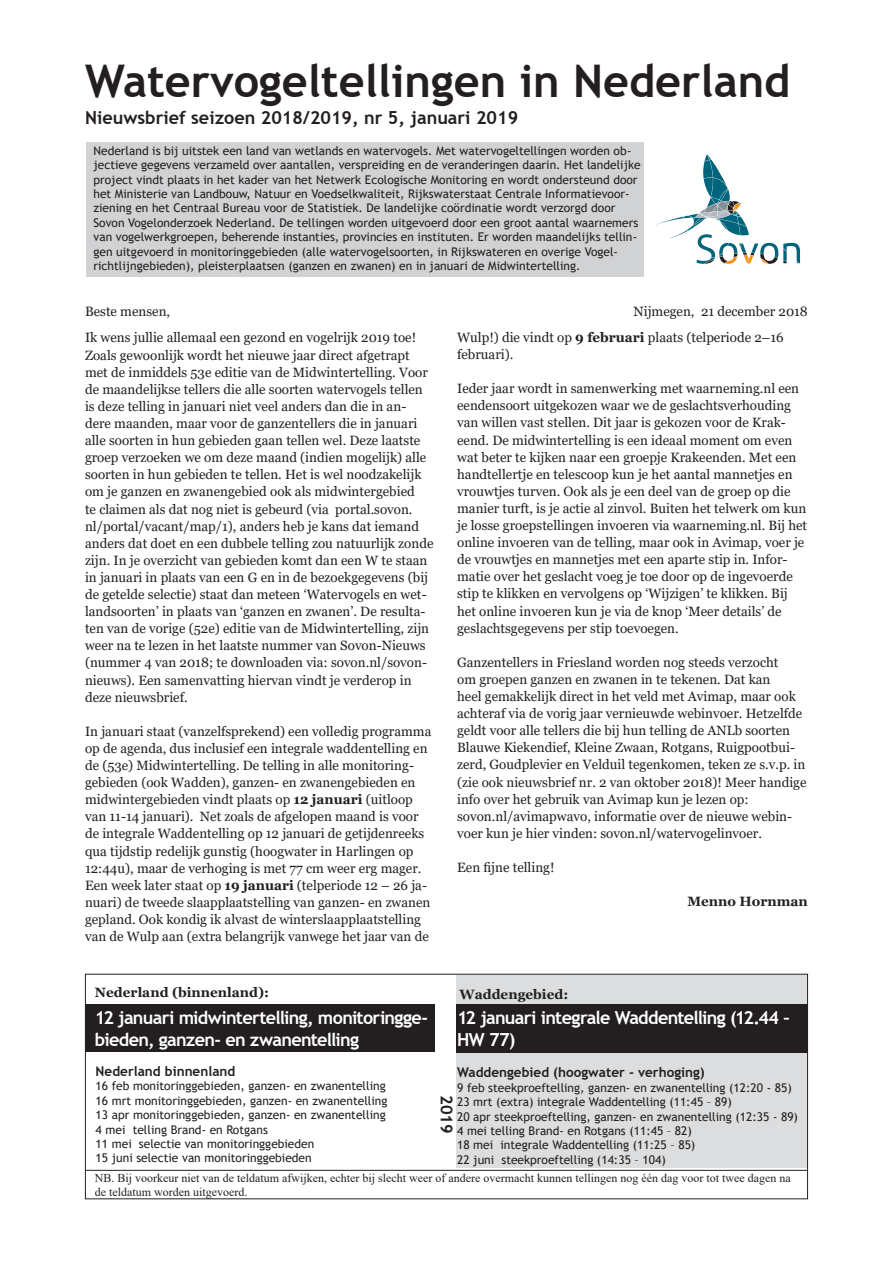
<style>
.page{position:relative;width:893px;height:1263px;background:#fff}
.page>*{position:absolute;margin:0;border:0;box-sizing:border-box;transform-origin:0 0}
.t1{font:700 45px "Trebuchet MS";color:#231f20}
.t2{font:700 18px/21.6px "Trebuchet MS";letter-spacing:-.04em;color:#fff}
.t3{font:700 18px "Trebuchet MS";color:#231f20}
.Bijschrift{font:700 16.5px "Trebuchet MS";color:#231f20}
.t4{font:13.5px/17.1px "Georgia";color:#231f20}
.t5{font:700 13.5px "Trebuchet MS";color:#231f20}
.t6{font:700 13.5px "Georgia";color:#231f20}
.Bijschrift-2{font:12px/14.4px "Trebuchet MS";color:#231f20}
.t7{font:12px/14.4px "Times New Roman";color:#231f20}
.s1{font-weight:700}
</style>
<div class="page">
<svg style="left:656px;top:154px;width:144px;height:110px"></svg>
<div style="left:86px;top:142px;width:557px;height:135px;background:#d1d2d4"></div>
<div style="left:457px;top:975px;width:351px;height:192px;background:#dcdddf"></div>
<div style="left:85px;top:1004px;width:350px;height:48px;background:#231f20"></div>
<div style="left:456px;top:1004px;width:352px;height:49px;background:#231f20"></div>
<hr style="left:85px;top:1170px;width:723px;height:1px;background:#231f20">
<p class="t1" style="left:85px;top:53px;width:707px">Watervogeltellingen in Nederland</p>
<p class="t3" style="left:85px;top:106px;width:435px">Nieuwsbrief seizoen 2018/2019, nr 5, januari 2019</p>
<p class="Bijschrift-2" style="left:94px;top:143px;width:549px">Nederland is bij uitstek een land van wetlands en watervogels. Met watervogeltellingen worden ob&shy;jectieve gegevens verzameld over aantallen, verspreiding en de veranderingen daarin. Het landelijke project vindt plaats in het kader van het Netwerk Ecologische Monitoring en wordt ondersteund door het Ministerie van Landbouw, Natuur en Voedselkwaliteit, Rijkswaterstaat Centrale Informatievoor&shy;ziening en het Centraal Bureau voor de Statistiek. De landelijke coördinatie wordt verzorgd door Sovon Vogelonderzoek Nederland. De tellingen worden uitgevoerd door een groot aantal waarnemers van vogelwerkgroepen, beherende instanties, provincies en instituten. Er worden maandelijks tellin&shy;gen uitgevoerd in monitoringgebieden (alle watervogelsoorten, in Rijkswateren en overige Vogel&shy;richtlijngebieden), pleisterplaatsen (ganzen en zwanen) en in januari de Midwintertelling.</p>
<p class="t4" style="left:85px;top:303px;width:87px">Beste mensen,</p>
<p class="t4" style="left:633px;top:303px;width:176px">Nijmegen, 21 december 2018</p>
<p class="t4" style="left:85px;top:330px;width:350px">Ik wens jullie allemaal een gezond en vogelrijk 2019 toe!<br>Zoals gewoonlijk wordt het nieuwe jaar direct afgetrapt met de inmiddels 53e editie van de Midwintertelling. Voor de maandelijkse tellers die alle soorten watervogels tellen is deze telling in januari niet veel anders dan die in an&shy;dere maanden, maar voor de ganzentellers die in januari alle soorten in hun gebieden gaan tellen wel. Deze laatste groep verzoeken we om deze maand (indien mogelijk) alle soorten in hun gebieden te tellen. Het is wel noodzakelijk om je ganzen en zwanengebied ook als midwintergebied<br>te claimen als dat nog niet is gebeurd (via portal.sovon. nl/portal/vacant/map/1), anders heb je kans dat iemand anders dat doet en een dubbele telling zou natuurlijk zonde zijn. In je overzicht van gebieden komt dan een W te staan in januari in plaats van een G en in de bezoekgegevens (bij de getelde selectie) staat dan meteen ‘Watervogels en wet&shy;landsoorten’ in plaats van ‘ganzen en zwanen’. De resulta&shy;ten van de vorige (52e) editie van de Midwintertelling, zijn weer na te lezen in het laatste nummer van Sovon-Nieuws (nummer 4 van 2018; te downloaden via: sovon.nl/sovon&shy;nieuws). Een samenvatting hiervan vindt je verderop in deze nieuwsbrief.</p>
<p class="t4" style="left:85px;top:723px;width:348px">In januari staat (vanzelfsprekend) een volledig programma op de agenda, dus inclusief een integrale waddentelling en de (53e) Midwintertelling. De telling in alle monitoring&shy;gebieden (ook Wadden), ganzen- en zwanengebieden en midwintergebieden vindt plaats op <span class="s1">12 januari</span> (uitloop van 11-14 januari). Net zoals de afgelopen maand is voor de integrale Waddentelling op 12 januari de getijdenreeks qua tijdstip redelijk gunstig (hoogwater in Harlingen op 12:44u), maar de verhoging is met 77 cm weer erg mager.<br>Een week later staat op <span class="s1">19 januari</span> (telperiode 12 – 26 ja&shy;nuari) de tweede slaapplaatstelling van ganzen- en zwanen gepland. Ook kondig ik alvast de winterslaapplaatstelling van de Wulp aan (extra belangrijk vanwege het jaar van de</p>
<p class="t4" style="left:457px;top:329px;width:328px">Wulp!) die vindt op <span class="s1">9 februari</span> plaats (telperiode 2–16 februari).</p>
<p class="t4" style="left:457px;top:380px;width:352px">Ieder jaar wordt in samenwerking met waarneming.nl een eendensoort uitgekozen waar we de geslachtsverhouding van willen vast stellen. Dit jaar is gekozen voor de Krak&shy;eend. De midwintertelling is een ideaal moment om even wat beter te kijken naar een groepje Krakeenden. Met een handtellertje en telescoop kun je het aantal mannetjes en vrouwtjes turven. Ook als je een deel van de groep op die manier turft, is je actie al zinvol. Buiten het telwerk om kun je losse groepstellingen invoeren via waarneming.nl. Bij het online invoeren van de telling, maar ook in Avimap, voer je de vrouwtjes en mannetjes met een aparte stip in. Infor&shy;matie over het geslacht voeg je toe door op de ingevoerde stip te klikken en vervolgens op ‘Wijzigen’ te klikken. Bij het online invoeren kun je via de knop ‘Meer details’ de geslachtsgegevens per stip toevoegen.</p>
<p class="t4" style="left:457px;top:654px;width:351px">Ganzentellers in Friesland worden nog steeds verzocht<br>om groepen ganzen en zwanen in te tekenen. Dat kan<br>heel gemakkelijk direct in het veld met Avimap, maar ook achteraf via de vorig jaar vernieuwde webinvoer. Hetzelfde geldt voor alle tellers die bij hun telling de ANLb soorten Blauwe Kiekendief, Kleine Zwaan, Rotgans, Ruigpootbui&shy;zerd, Goudplevier en Velduil tegenkomen, teken ze s.v.p. in (zie ook nieuwsbrief nr. 2 van oktober 2018)! Meer handige info over het gebruik van Avimap kun je lezen op:</p>
<p class="t4" style="left:457px;top:808px;width:337px">sovon.nl/avimapwavo, informatie over de nieuwe webin&shy;voer kun je hier vinden: sovon.nl/watervogelinvoer.</p>
<p class="t4" style="left:457px;top:859px;width:99px">Een fijne telling!</p>
<p class="t6" style="left:687px;top:893px;width:122px">Menno Hornman</p>
<p class="t6" style="left:95px;top:983px;width:176px">Nederland (binnenland):</p>
<p class="t6" style="left:459px;top:986px;width:110px">Waddengebied:</p>
<p class="t2" style="left:95px;top:1007px;width:335px">12 januari midwintertelling, monitoringge&shy;bieden, ganzen- en zwanentelling</p>
<p class="t2" style="left:457px;top:1007px;width:334px">12 januari integrale Waddentelling (12.44 –<br>HW 77)</p>
<p class="t5" style="left:96px;top:1063px;width:141px">Nederland binnenland</p>
<p class="Bijschrift-2" style="left:96px;top:1079px;width:292px">16 feb monitoringgebieden, ganzen- en zwanentelling</p>
<p class="Bijschrift-2" style="left:96px;top:1093px;width:293px">16 mrt monitoringgebieden, ganzen- en zwanentelling</p>
<p class="Bijschrift-2" style="left:96px;top:1107px;width:292px">13 apr monitoringgebieden, ganzen- en zwanentelling</p>
<p class="Bijschrift-2" style="left:96px;top:1122px;width:174px">4 mei telling Brand- en Rotgans</p>
<p class="Bijschrift-2" style="left:96px;top:1136px;width:220px">11 mei selectie van monitoringgebieden</p>
<p class="Bijschrift-2" style="left:96px;top:1151px;width:218px">15 juni selectie van monitoringgebieden</p>
<p class="t5" style="left:457px;top:1064px;width:249px">Waddengebied (hoogwater - verhoging)</p>
<p class="Bijschrift-2" style="left:457px;top:1080px;width:336px">9 feb steekproeftelling, ganzen- en zwanentelling (12:20 - 85)</p>
<p class="Bijschrift-2" style="left:457px;top:1094px;width:276px">23 mrt (extra) integrale Waddentelling (11:45 – 89)</p>
<p class="Bijschrift-2" style="left:457px;top:1109px;width:342px">20 apr steekproeftelling, ganzen- en zwanentelling (12:35 - 89)</p>
<p class="Bijschrift-2" style="left:457px;top:1123px;width:236px">4 mei telling Brand- en Rotgans (11:45 – 82)</p>
<p class="Bijschrift-2" style="left:457px;top:1138px;width:240px">18 mei integrale Waddentelling (11:25 – 85)</p>
<p class="Bijschrift-2" style="left:457px;top:1152px;width:210px">22 juni steekproeftelling (14:35 – 104)</p>
<p class="Bijschrift" style="left:457px;top:1095px;width:40px;rotate:90deg">2019</p>
<p class="t7" style="left:95px;top:1170px;width:697px">NB. Bij voorkeur niet van de teldatum afwijken, echter bij slecht weer of andere overmacht kunnen tellingen nog één dag voor tot twee dagen na de teldatum worden uitgevoerd.</p>
</div>
